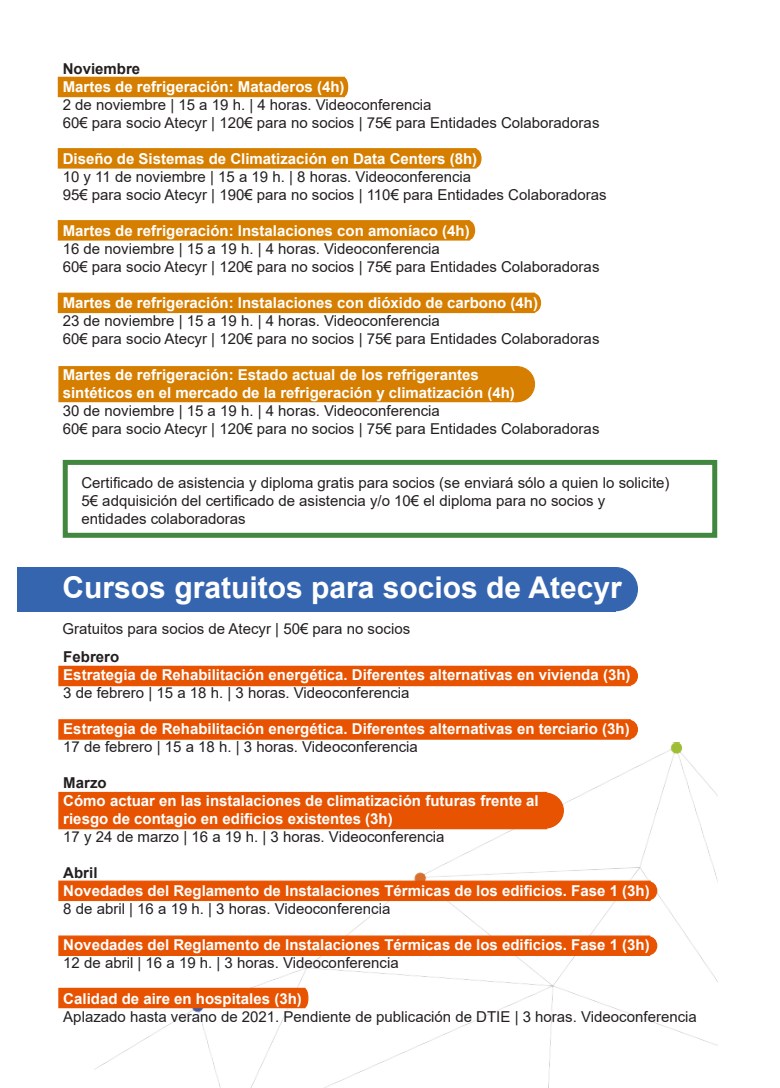
<style>
.page{position:relative;width:780px;height:1088px;background:#fff}
.page>*{position:absolute;margin:0;border:0;box-sizing:border-box;transform-origin:0 0}
.t1{font:700 30px "Arial";color:#fff}
.t2{font:15px "Arial";color:#231f20}
.t3{font:700 15px "Arial";color:#fff}
.t4{font:700 15px "Arial";color:#231f20}
</style>
<div class="page">
<img style="left:80px;top:737px;width:637px;height:351px">
<div style="left:594px;top:568px;width:43px;height:43px;background:#3665b0;border-radius:50%"></div>
<div style="left:593px;top:567px;width:45px;height:44px;border:1px solid #3665b0;border-radius:50%"></div>
<div style="left:18px;top:567px;width:597px;height:44px;background:#3665b0"></div>
<div style="left:58px;top:77px;width:287px;height:20px;background:#d57e00"></div>
<div style="left:340px;top:78px;width:7px;height:18px;background:#d57e00;border-radius:50%"></div>
<div style="left:339px;top:77px;width:9px;height:20px;border:1px solid #d57e00;border-radius:50%"></div>
<div style="left:58px;top:148px;width:418px;height:21px;background:#d57e00;border:1px solid #d57e00"></div>
<div style="left:469px;top:149px;width:12px;height:18px;background:#d57e00;border-radius:50%"></div>
<div style="left:469px;top:149px;width:12px;height:19px;border:1px solid #d57e00;border-radius:50%"></div>
<div style="left:58px;top:220px;width:412px;height:21px;background:#d57e00;border:1px solid #d57e00"></div>
<div style="left:463px;top:221px;width:11px;height:18px;background:#d57e00;border-radius:50%"></div>
<div style="left:462px;top:221px;width:13px;height:19px;border:1px solid #d57e00;border-radius:50%"></div>
<div style="left:58px;top:293px;width:477px;height:20px;background:#d57e00"></div>
<div style="left:527px;top:294px;width:13px;height:18px;background:#d57e00;border-radius:50%"></div>
<div style="left:526px;top:293px;width:15px;height:19px;border:1px solid #d57e00;border-radius:50%"></div>
<div style="left:499px;top:367px;width:35px;height:35px;background:#d57e00;border-radius:50%"></div>
<div style="left:499px;top:366px;width:36px;height:36px;border:1px solid #d57e00;border-radius:50%"></div>
<div style="left:58px;top:366px;width:459px;height:36px;background:#d57e00;border:1px solid #d57e00"></div>
<div style="left:526px;top:793px;width:37px;height:35px;background:#e75300;border-radius:50%"></div>
<div style="left:526px;top:792px;width:38px;height:37px;border:1px solid #e75300;border-radius:50%"></div>
<div style="left:58px;top:792px;width:489px;height:37px;background:#e75300"></div>
<div style="left:58px;top:666px;width:572px;height:20px;background:#e75300"></div>
<div style="left:621px;top:667px;width:16px;height:18px;background:#e75300;border-radius:50%"></div>
<div style="left:620px;top:666px;width:18px;height:19px;border:1px solid #e75300;border-radius:50%"></div>
<div style="left:58px;top:719px;width:572px;height:21px;background:#e75300;border:1px solid #e75300"></div>
<div style="left:621px;top:720px;width:16px;height:18px;background:#e75300;border-radius:50%"></div>
<div style="left:620px;top:720px;width:18px;height:19px;border:1px solid #e75300;border-radius:50%"></div>
<div style="left:58px;top:880px;width:592px;height:21px;background:#e75300;border:1px solid #e75300"></div>
<div style="left:640px;top:882px;width:16px;height:18px;background:#e75300;border-radius:50%"></div>
<div style="left:639px;top:881px;width:18px;height:19px;border:1px solid #e75300;border-radius:50%"></div>
<div style="left:58px;top:935px;width:592px;height:21px;background:#e75300;border:1px solid #e75300"></div>
<div style="left:640px;top:937px;width:16px;height:18px;background:#e75300;border-radius:50%"></div>
<div style="left:639px;top:936px;width:18px;height:19px;border:1px solid #e75300;border-radius:50%"></div>
<div style="left:58px;top:988px;width:247px;height:20px;background:#e75300"></div>
<div style="left:301px;top:989px;width:7px;height:18px;background:#e75300;border-radius:50%"></div>
<div style="left:301px;top:988px;width:7px;height:19px;border:1px solid #e75300;border-radius:50%"></div>
<div style="left:63px;top:460px;width:654px;height:78px;border:5px solid #41873f"></div>
<p class="t4" style="left:63px;top:58px;width:79px">Noviembre</p>
<p class="t3" style="left:63px;top:76px;width:283px">Martes de refrigeración: Mataderos (4h)</p>
<p class="t2" style="left:63px;top:94px;width:370px">2 de noviembre | 15 a 19 h. | 4 horas. Videoconferencia</p>
<p class="t2" style="left:63px;top:112px;width:538px">60€ para socio Atecyr | 120€ para no socios | 75€ para Entidades Colaboradoras</p>
<p class="t3" style="left:63px;top:148px;width:416px">Diseño de Sistemas de Climatización en Data Centers (8h)</p>
<p class="t2" style="left:63px;top:166px;width:410px">10 y 11 de noviembre | 15 a 19 h. | 8 horas. Videoconferencia</p>
<p class="t2" style="left:63px;top:184px;width:545px">95€ para socio Atecyr | 190€ para no socios | 110€ para Entidades Colaboradoras</p>
<p class="t3" style="left:63px;top:220px;width:408px">Martes de refrigeración: Instalaciones con amoníaco (4h)</p>
<p class="t2" style="left:63px;top:238px;width:378px">16 de noviembre | 15 a 19 h. | 4 horas. Videoconferencia</p>
<p class="t2" style="left:63px;top:256px;width:538px">60€ para socio Atecyr | 120€ para no socios | 75€ para Entidades Colaboradoras</p>
<p class="t3" style="left:63px;top:292px;width:477px">Martes de refrigeración: Instalaciones con dióxido de carbono (4h)</p>
<p class="t2" style="left:63px;top:310px;width:378px">23 de noviembre | 15 a 19 h. | 4 horas. Videoconferencia</p>
<p class="t2" style="left:63px;top:328px;width:538px">60€ para socio Atecyr | 120€ para no socios | 75€ para Entidades Colaboradoras</p>
<p class="t3" style="left:63px;top:364px;width:417px">Martes de refrigeración: Estado actual de los refrigerantes</p>
<p class="t3" style="left:63px;top:382px;width:453px">sintéticos en el mercado de la refrigeración y climatización (4h)</p>
<p class="t2" style="left:63px;top:400px;width:378px">30 de noviembre | 15 a 19 h. | 4 horas. Videoconferencia</p>
<p class="t2" style="left:63px;top:418px;width:538px">60€ para socio Atecyr | 120€ para no socios | 75€ para Entidades Colaboradoras</p>
<p class="t2" style="left:81px;top:473px;width:589px">Certificado de asistencia y diploma gratis para socios (se enviará sólo a quien lo solicite)</p>
<p class="t2" style="left:81px;top:491px;width:525px">5€ adquisición del certificado de asistencia y/o 10€ el diploma para no socios y</p>
<p class="t2" style="left:81px;top:509px;width:166px">entidades colaboradoras</p>
<p class="t1" style="left:63px;top:566px;width:561px">Cursos gratuitos para socios de Atecyr</p>
<p class="t2" style="left:63px;top:618px;width:349px">Gratuitos para socios de Atecyr | 50€ para no socios</p>
<p class="t4" style="left:63px;top:646px;width:57px">Febrero</p>
<p class="t3" style="left:63px;top:664px;width:568px">Estrategia de Rehabilitación energética. Diferentes alternativas en vivienda (3h)</p>
<p class="t2" style="left:63px;top:682px;width:348px">3 de febrero | 15 a 18 h. | 3 horas. Videoconferencia</p>
<p class="t3" style="left:63px;top:718px;width:568px">Estrategia de Rehabilitación energética. Diferentes alternativas en terciario (3h)</p>
<p class="t2" style="left:63px;top:736px;width:356px">17 de febrero | 15 a 18 h. | 3 horas. Videoconferencia</p>
<p class="t4" style="left:63px;top:772px;width:45px">Marzo</p>
<p class="t3" style="left:63px;top:790px;width:477px">Cómo actuar en las instalaciones de climatización futuras frente al</p>
<p class="t3" style="left:63px;top:808px;width:331px">riesgo de contagio en edificios existentes (3h)</p>
<p class="t2" style="left:63px;top:826px;width:383px">17 y 24 de marzo | 16 a 19 h. | 3 horas. Videoconferencia</p>
<p class="t4" style="left:63px;top:862px;width:36px">Abril</p>
<p class="t3" style="left:63px;top:880px;width:588px">Novedades del Reglamento de Instalaciones Térmicas de los edificios. Fase 1 (3h)</p>
<p class="t2" style="left:63px;top:898px;width:328px">8 de abril | 16 a 19 h. | 3 horas. Videoconferencia</p>
<p class="t3" style="left:63px;top:934px;width:588px">Novedades del Reglamento de Instalaciones Térmicas de los edificios. Fase 1 (3h)</p>
<p class="t2" style="left:63px;top:952px;width:337px">12 de abril | 16 a 19 h. | 3 horas. Videoconferencia</p>
<p class="t3" style="left:63px;top:988px;width:240px">Calidad de aire en hospitales (3h)</p>
<p class="t2" style="left:63px;top:1006px;width:635px">Aplazado hasta verano de 2021. Pendiente de publicación de DTIE | 3 horas. Videoconferencia</p>
</div>
